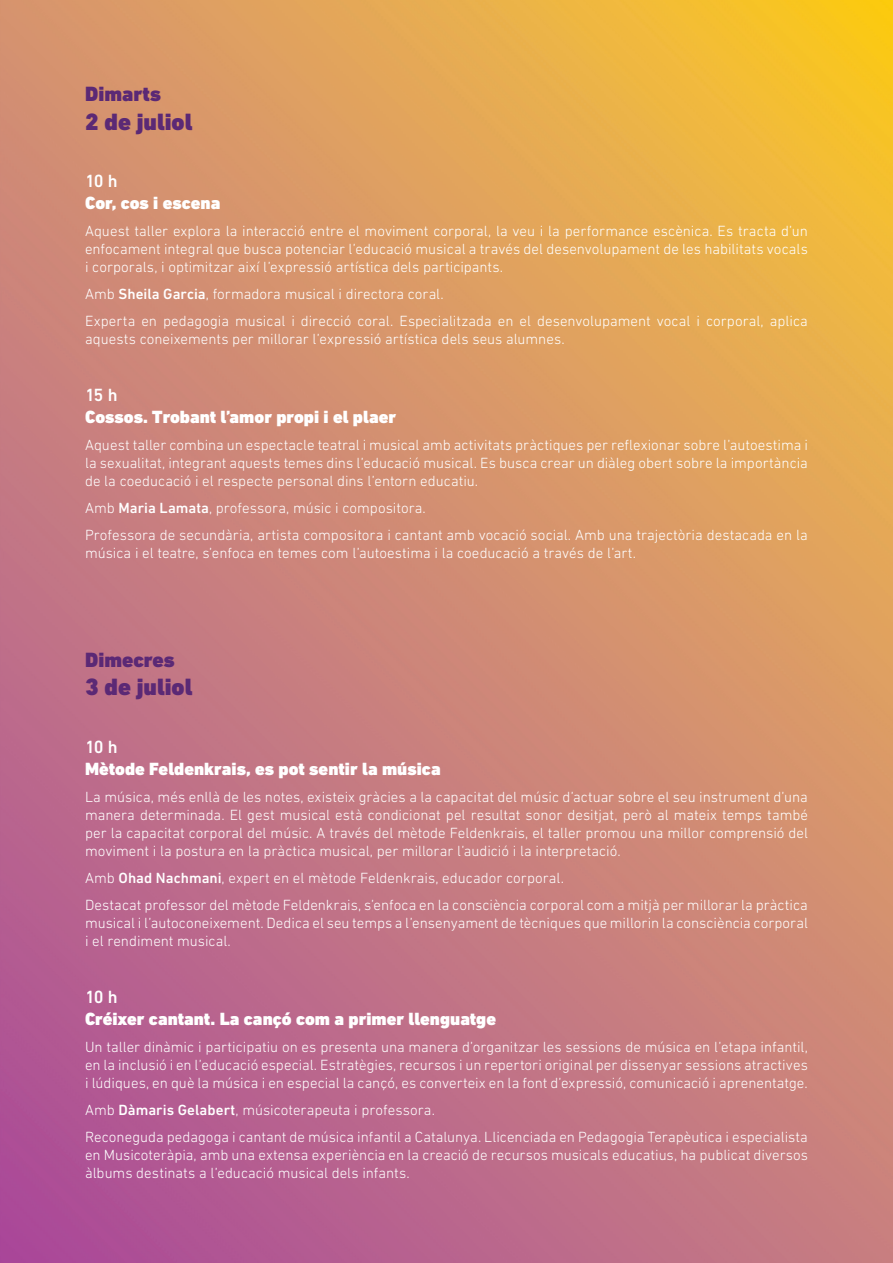
<style>
.page{position:relative;width:893px;height:1263px;background:#fff}
.page>*{position:absolute;margin:0;border:0;box-sizing:border-box;transform-origin:0 0}
.t1{font:900 24px "DIN Next LT Pro";color:#5b2975}
.t2{font:900 21px "DIN Next LT Pro";color:#5b2975}
.t3{font:900 18px "DIN Next LT Pro";color:#fff}
.t4{font:500 18px "DIN Next LT Pro";letter-spacing:-.06em;color:#fff}
.t5{font:300 15px/18px "DIN Next LT Pro";color:#fff}
.s1{font-weight:500}
</style>
<div class="page">
<img style="left:0;top:0;width:893px;height:1263px">
<h2 class="t2" style="left:85px;top:81px;width:78px">Dimarts</h2>
<h1 class="t1" style="left:85px;top:107px;width:109px">2 de juliol</h1>
<p class="t4" style="left:85px;top:171px;width:34px">10 h</p>
<p class="t3" style="left:85px;top:192px;width:137px">Cor, cos i escena</p>
<p class="t5" style="left:85px;top:222px;width:724px;text-align:justify">Aquest taller explora la interacció entre el moviment corporal, la veu i la performance escènica. Es tracta d’un enfocament integral que busca potenciar l’educació musical a través del desenvolupament de les habilitats vocals i corporals, i optimitzar així l’expressió artística dels participants.</p>
<p class="t5" style="left:85px;top:280px;width:724px;line-height:27px">Amb <span class="s1">Sheila Garcia</span>, formadora musical i directora coral.<br>Experta en pedagogia musical i direcció coral. Especialitzada en el desenvolupament vocal i corporal, aplica</p>
<p class="t5" style="left:85px;top:330px;width:481px">aquests coneixements per millorar l’expressió artística dels seus alumnes.</p>
<p class="t4" style="left:85px;top:385px;width:34px">15 h</p>
<p class="t3" style="left:85px;top:406px;width:313px">Cossos. Trobant l’amor propi i el plaer</p>
<p class="t5" style="left:85px;top:436px;width:724px;text-align:justify">Aquest taller combina un espectacle teatral i musical amb activitats pràctiques per reflexionar sobre l’autoestima i la sexualitat, integrant aquests temes dins l’educació musical. Es busca crear un diàleg obert sobre la importància de la coeducació i el respecte personal dins l’entorn educatiu.</p>
<p class="t5" style="left:85px;top:494px;width:724px;line-height:27px">Amb <span class="s1">Maria Lamata</span>, professora, músic i compositora.<br>Professora de secundària, artista compositora i cantant amb vocació social. Amb una trajectòria destacada en la</p>
<p class="t5" style="left:85px;top:544px;width:552px">música i el teatre, s’enfoca en temes com l’autoestima i la coeducació a través de l’art.</p>
<h2 class="t2" style="left:85px;top:647px;width:91px">Dimecres</h2>
<h1 class="t1" style="left:85px;top:673px;width:109px">3 de juliol</h1>
<p class="t4" style="left:85px;top:736px;width:34px">10 h</p>
<p class="t3" style="left:85px;top:758px;width:357px">Mètode Feldenkrais, es pot sentir la música</p>
<p class="t5" style="left:85px;top:787px;width:724px;text-align:justify">La música, més enllà de les notes, existeix gràcies a la capacitat del músic d’actuar sobre el seu instrument d’una manera determinada. El gest musical està condicionat pel resultat sonor desitjat, però al mateix temps també per la capacitat corporal del músic. A través del mètode Feldenkrais, el taller promou una millor comprensió del moviment i la postura en la pràctica musical, per millorar l’audició i la interpretació.</p>
<p class="t5" style="left:85px;top:864px;width:724px;line-height:27px">Amb <span class="s1">Ohad Nachmani</span>, expert en el mètode Feldenkrais, educador corporal.<br>Destacat professor del mètode Feldenkrais, s’enfoca en la consciència corporal com a mitjà per millorar la pràctica</p>
<p class="t5" style="left:85px;top:913px;width:724px">musical i l’autoconeixement. Dedica el seu temps a l’ensenyament de tècniques que millorin la consciència corporal i el rendiment musical.</p>
<p class="t4" style="left:85px;top:987px;width:34px">10 h</p>
<p class="t3" style="left:85px;top:1008px;width:413px">Créixer cantant. La cançó com a primer llenguatge</p>
<p class="t5" style="left:85px;top:1038px;width:724px;text-align:justify">Un taller dinàmic i participatiu on es presenta una manera d’organitzar les sessions de música en l’etapa infantil, en la inclusió i en l’educació especial. Estratègies, recursos i un repertori original per dissenyar sessions atractives i lúdiques, en què la música i en especial la cançó, es converteix en la font d’expressió, comunicació i aprenentatge.</p>
<p class="t5" style="left:85px;top:1096px;width:724px;line-height:27px">Amb <span class="s1">Dàmaris Gelabert</span>, músicoterapeuta i professora.<br>Reconeguda pedagoga i cantant de música infantil a Catalunya. Llicenciada en Pedagogia Terapèutica i especialista</p>
<p class="t5" style="left:85px;top:1146px;width:724px">en Musicoteràpia, amb una extensa experiència en la creació de recursos musicals educatius, ha publicat diversos àlbums destinats a l’educació musical dels infants.</p>
</div>
